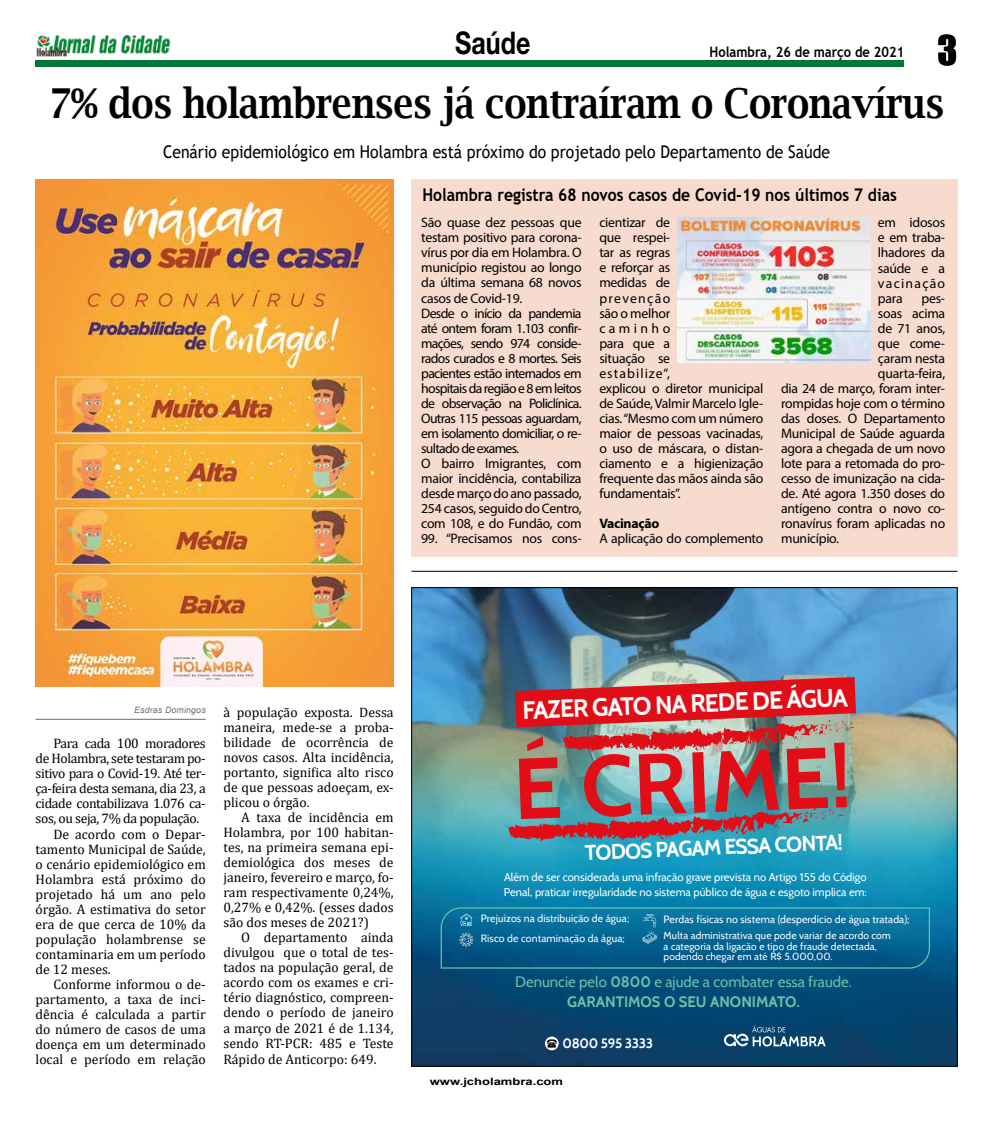
<style>
.page{position:relative;width:993px;height:1124px;background:#fff}
.page>*{position:absolute;margin:0;border:0;box-sizing:border-box;transform-origin:0 0}
.t1{font:700 86.12px "Cabin";color:#e20e17}
.t2{font:600 41.25px "Lucida Bright";letter-spacing:-.01em;color:#000;scale:.87 1}
.t3{font:37.5px "Impact";color:#000}
.t4{font:700 31.25px "Helvetica Neue";color:#000;scale:.8 1}
.t5{font:700 24.75px "Cabin";color:#fff}
.t6{font:700 21.25px "Cabin";color:#fff}
.t7{font:17.5px "Trebuchet MS";color:#000;scale:.9 1}
.t8{font:700 17.5px "Trebuchet MS";color:#000;scale:.9 1}
.t9{font:15.12px/19.2px "Cabin";color:#6ec0aa;text-align:center}
.t10{font:700 14.38px "Trebuchet MS";color:#000;scale:.9 1}
.t11{font:13.75px/15px "Myriad Pro";letter-spacing:-.02em;color:#000}
.t12{font:13.75px/15px "Cambria";color:#000;text-align:justify}
.t13{font:13.75px "Cambria";letter-spacing:-.03em;color:#000}
.t14{font:700 13.75px "Myriad Pro";letter-spacing:-.02em;color:#000}
.t15{font:700 13.62px "Cabin";letter-spacing:-.02em;color:#fff}
.t16{font:11.25px/14.8px "Cabin";color:#fff}
.t17{font:10.5px/19.9px "Cabin";letter-spacing:.01em;color:#fff}
.t18{font:10.25px/10.5px "Cabin";letter-spacing:.01em;color:#fff}
.t19{font:700 10px "Arial";color:#000;scale:1.3 1}
.t20{font:italic 8.75px "Arial";letter-spacing:.02em;color:#706f6f}
.s1{font-weight:700}
</style>
<div class="page">
<div style="left:35px;top:60px;width:869px;height:7px;background:#007838"></div>
<img style="left:36px;top:35px;width:135px;height:22px">
<hr style="left:36px;top:718px;width:170px;height:2px;background:#878787">
<img style="left:413px;top:589px;width:542px;height:475px">
<svg style="left:545px;top:1036px;width:13px;height:14px"></svg>
<svg style="left:546px;top:1039px;width:10px;height:8px"></svg>
<svg style="left:723px;top:1025px;width:102px;height:21px;background:#406f8e"></svg>
<svg style="left:514px;top:677px;width:342px;height:75px;background:#c14e51"></svg>
<svg style="left:506px;top:807px;width:339px;height:34px;background:#727988"></svg>
<svg style="left:440px;top:906px;width:490px;height:63px;background:#096994"></svg>
<hr style="left:411px;top:571px;width:546px;height:1px;background:#000">
<img style="left:35px;top:180px;width:358px;height:506px">
<div style="left:411px;top:179px;width:546px;height:377px;background:#f7dbcf"></div>
<img style="left:677px;top:217px;width:193px;height:145px">
<h3 class="t4" style="left:455px;top:24px;width:95px">Saúde</h3>
<h3 class="t3" style="left:937px;top:21px;width:21px">3</h3>
<p class="t10" style="left:709px;top:43px;width:218px">Holambra, 26 de março de 2021</p>
<h2 class="t2" style="left:49px;top:80px;width:1030px">7% dos holambrenses já contraíram o Coronavírus</h2>
<p class="t7" style="left:163px;top:140px;width:742px">Cenário epidemiológico em Holambra está próximo do projetado pelo Departamento de Saúde</p>
<p class="t8" style="left:422px;top:183px;width:528px">Holambra registra 68 novos casos de Covid-19 nos últimos 7 dias</p>
<p class="t11" style="left:599px;top:215px;width:165px">cientizar de<br>que respei-<br>tar as regras<br>e reforçar as<br>medidas de<br>prevenção<br>são o melhor<br>caminho<br>para que a<br>situação se<br>estabilize”,<br>explicou o diretor municipal de Saúde, Valmir Marcelo Igle&shy;cias. “Mesmo com um número maior de pessoas vacinadas, o uso de máscara, o distan&shy;ciamento e a higienização frequente das mãos ainda são fundamentais”.</p>
<p class="t14" style="left:599px;top:514px;width:61px">Vacinação</p>
<p class="t11" style="left:599px;top:530px;width:165px">A aplicação do complemento</p>
<p class="t11" style="left:421px;top:215px;width:162px">São quase dez pessoas que testam positivo para corona&shy;vírus por dia em Holambra. O município registou ao longo da última semana 68 novos casos de Covid-19.<br>Desde o início da pandemia até ontem foram 1.103 confir&shy;mações, sendo 974 conside&shy;rados curados e 8 mortes. Seis pacientes estão internados em hospitais da região e 8 em leitos de observação na Policlínica.<br>Outras 115 pessoas aguardam, em isolamento domiciliar, o re&shy;sultado de exames.<br>O bairro Imigrantes, com maior incidência, contabiliza desde março do ano passado,<br>254 casos, seguido do Centro, com 108, e do Fundão, com</p>
<p class="t11" style="left:421px;top:530px;width:162px">99. “Precisamos nos cons-</p>
<p class="t11" style="left:877px;top:215px;width:69px;text-align:justify">em idosos e em traba&shy;lhadores da saúde e a vacinação para</p>
<p class="t11" style="left:921px;top:290px;width:25px">pes-</p>
<p class="t11" style="left:877px;top:305px;width:69px">soas acima</p>
<p class="t11" style="left:877px;top:320px;width:69px">de 71 anos,</p>
<p class="t11" style="left:877px;top:335px;width:69px">que come-</p>
<p class="t11" style="left:877px;top:350px;width:69px">çaram nesta</p>
<p class="t11" style="left:877px;top:365px;width:69px">quarta-feira,</p>
<p class="t11" style="left:780px;top:380px;width:165px">dia 24 de março, foram inter-</p>
<p class="t11" style="left:780px;top:395px;width:165px">rompidas hoje com o término</p>
<p class="t11" style="left:780px;top:410px;width:165px">das doses. O Departamento</p>
<p class="t11" style="left:780px;top:425px;width:165px">Municipal de Saúde aguarda</p>
<p class="t11" style="left:780px;top:440px;width:165px">agora a chegada de um novo</p>
<p class="t11" style="left:780px;top:455px;width:165px">lote para a retomada do pro-</p>
<p class="t11" style="left:780px;top:470px;width:165px">cesso de imunização na cida-</p>
<p class="t11" style="left:780px;top:485px;width:165px">de. Até agora 1.350 doses do</p>
<p class="t11" style="left:780px;top:500px;width:165px">antígeno contra o novo co-</p>
<p class="t11" style="left:780px;top:515px;width:165px">ronavírus foram aplicadas no</p>
<p class="t11" style="left:780px;top:530px;width:59px">município.</p>
<p class="t20" style="left:134px;top:704px;width:73px">Esdras Domingos</p>
<p class="t13" style="left:53px;top:735px;width:154px">Para cada 100 moradores</p>
<p class="t13" style="left:36px;top:750px;width:171px">de Holambra, sete testaram po-</p>
<p class="t13" style="left:36px;top:765px;width:172px">sitivo para o Covid-19. Até ter-</p>
<p class="t13" style="left:36px;top:780px;width:171px">ça-feira desta semana, dia 23, a</p>
<p class="t13" style="left:36px;top:795px;width:172px">cidade contabilizava 1.076 ca-</p>
<p class="t13" style="left:36px;top:810px;width:165px">sos, ou seja, 7% da população.</p>
<p class="t12" style="left:53px;top:826px;width:154px">De acordo com o Depar-</p>
<p class="t12" style="left:36px;top:841px;width:172px">tamento Municipal de Saúde,</p>
<p class="t12" style="left:36px;top:856px;width:172px">o cenário epidemiológico em</p>
<p class="t12" style="left:36px;top:871px;width:172px">Holambra está próximo do</p>
<p class="t12" style="left:36px;top:886px;width:171px">projetado há um ano pelo</p>
<p class="t12" style="left:36px;top:901px;width:172px">órgão. A estimativa do setor</p>
<p class="t12" style="left:36px;top:916px;width:172px">era de que cerca de 10% da</p>
<p class="t12" style="left:36px;top:931px;width:172px">população holambrense se</p>
<p class="t12" style="left:36px;top:946px;width:172px">contaminaria em um período</p>
<p class="t12" style="left:36px;top:961px;width:77px">de 12 meses.</p>
<p class="t12" style="left:53px;top:976px;width:154px">Conforme informou o de-</p>
<p class="t12" style="left:36px;top:991px;width:172px">partamento, a taxa de inci-</p>
<p class="t12" style="left:36px;top:1006px;width:172px">dência é calculada a partir</p>
<p class="t12" style="left:36px;top:1021px;width:172px">do número de casos de uma</p>
<p class="t12" style="left:36px;top:1036px;width:172px">doença em um determinado</p>
<p class="t12" style="left:36px;top:1051px;width:172px">local e período em relação</p>
<p class="t12" style="left:223px;top:705px;width:172px">à população exposta. Dessa maneira, mede-se a proba&shy;bilidade de ocorrência de novos casos. Alta incidência, portanto, significa alto risco de que pessoas adoeçam, ex&shy;plicou o órgão.</p>
<p class="t12" style="left:223px;top:810px;width:172px;text-indent:18px">A taxa de incidência em Holambra, por 100 habitan&shy;tes, na primeira semana epi&shy;demiológica dos meses de janeiro, fevereiro e março, fo&shy;ram respectivamente 0,24%, 0,27% e 0,42%. (esses dados são dos meses de 2021?)</p>
<p class="t12" style="left:223px;top:930px;width:172px;text-indent:18px">O departamento ainda divulgou que o total de tes&shy;tados na população geral, de acordo com os exames e cri&shy;tério diagnóstico, compreen&shy;dendo o período de janeiro a março de 2021 é de 1.134, sendo RT-PCR: 485 e Teste</p>
<p class="t12" style="left:223px;top:1051px;width:154px">Rápido de Anticorpo: 649.</p>
<h3 class="t5" style="left:522px;top:694px;width:327px;rotate:-2deg">FAZER GATO NA REDE DE ÁGUA</h3>
<h1 class="t1" style="left:511px;top:736px;width:339px;rotate:-2deg">É CRIME!</h1>
<h3 class="t6" style="left:584px;top:839px;width:259px;rotate:-2deg">TODOS PAGAM ESSA CONTA!</h3>
<p class="t16" style="left:503px;top:869px;width:364px">Além de ser considerada uma infração grave prevista no Artigo 155 do Código<br>Penal, praticar irregularidade no sistema público de água e esgoto implica em:</p>
<p class="t17" style="left:481px;top:908px;width:150px">Prejuízos na distribuição de água;<br>Risco de contaminação da água;</p>
<p class="t17" style="left:663px;top:909px;width:247px">Perdas físicas no sistema (desperdício de água tratada);</p>
<p class="t18" style="left:663px;top:930px;width:229px">Multa administrativa que pode variar de acordo com a categoria da ligação e tipo de fraude detectada, podendo chegar em até R$ 5.000,00.</p>
<p class="t9" style="left:515px;top:972px;width:338px">Denuncie pelo <span class="s1">0800</span> e ajude a combater essa fraude.<br><span class="s1">GARANTIMOS O SEU ANONIMATO.</span></p>
<p class="t15" style="left:562px;top:1034px;width:92px">0800 595 3333</p>
<p class="t19" style="left:429px;top:1074px;width:104px">www.jcholambra.com</p>
</div>
